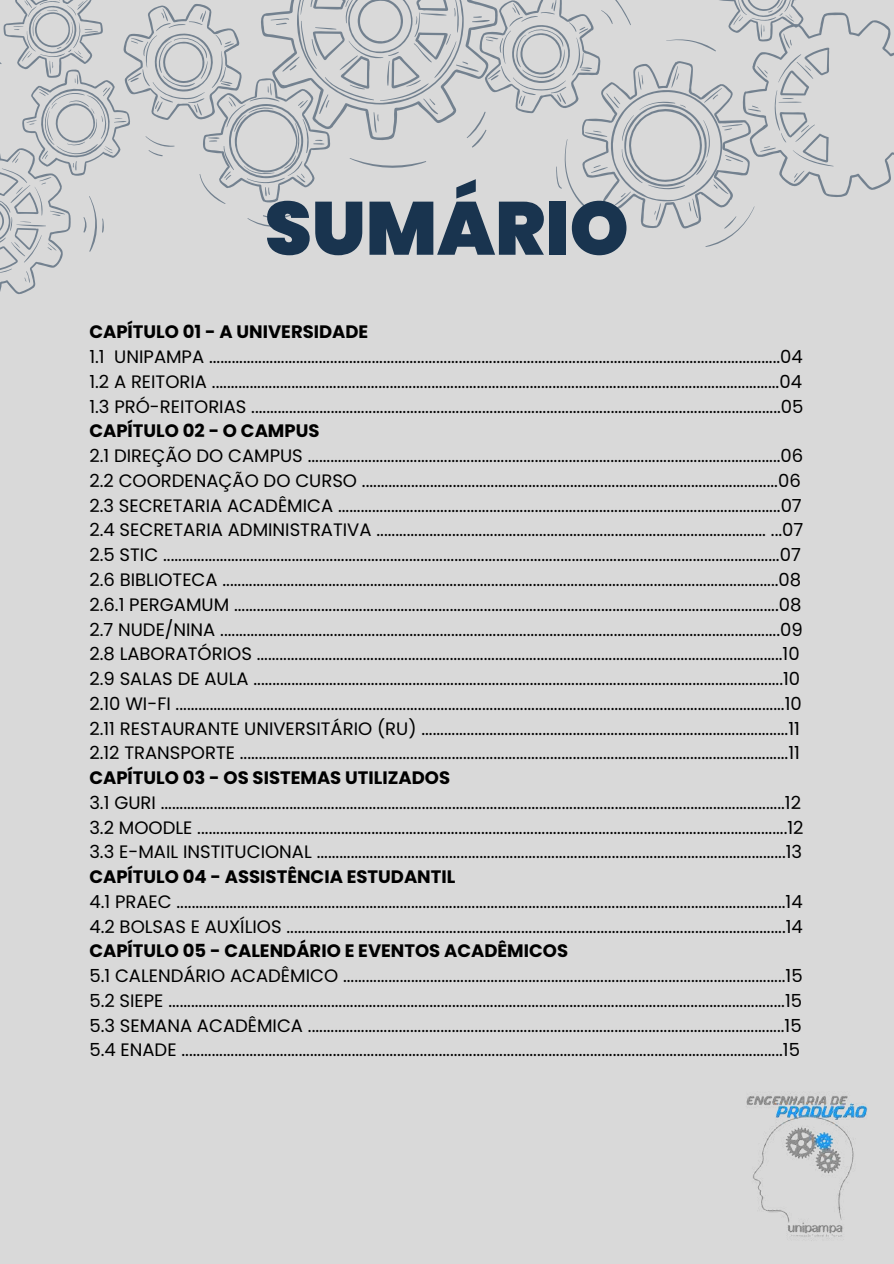
<style>
.page{position:relative;width:894px;height:1264px;background:#fff}
.page>*{position:absolute;margin:0;border:0;box-sizing:border-box;transform-origin:0 0}
.t1{font:900 75px "Poppins";color:#19344f}
.t2{font:18px/24.8px "Poppins";color:#000}
.t3{font:700 18px "Poppins";color:#000}
</style>
<div class="page">
<div style="left:0;top:0;width:893px;height:1263px;background:#d9d9d9"></div>
<svg style="left:0;top:0;width:893px;height:295px"></svg>
<img style="left:746px;top:1093px;width:122px;height:148px">
<h1 class="t1" style="left:265px;top:176px;width:365px">SUMÁRIO</h1>
<p class="t3" style="left:89px;top:319px;width:280px">CAPÍTULO 01 - A UNIVERSIDADE</p>
<p class="t2" style="left:89px;top:344px;width:715px;text-align:justify">1.1 UNIPAMPA .......................................................................................................................................................04<br>1.2 A REITORIA ......................................................................................................................................................04<br>1.3 PRÓ-REITORIAS ............................................................................................................................................05</p>
<p class="t3" style="left:89px;top:418px;width:231px">CAPÍTULO 02 - O CAMPUS</p>
<p class="t2" style="left:89px;top:443px;width:715px">2.1 DIREÇÃO DO CAMPUS .............................................................................................................................06<br>2.2 COORDENAÇÃO DO CURSO ..............................................................................................................06<br>2.3 SECRETARIA ACADÊMICA .....................................................................................................................07<br>2.4 SECRETARIA ADMINISTRATIVA ....................................................................................................... ...07<br>2.5 STIC ...................................................................................................................................................................07<br>2.6 BIBLIOTECA ...................................................................................................................................................08<br>2.6.1 PERGAMUM ................................................................................................................................................08<br>2.7 NUDE/NINA ....................................................................................................................................................09<br>2.8 LABORATÓRIOS ...........................................................................................................................................10<br>2.9 SALAS DE AULA ............................................................................................................................................10<br>2.10 WI-FI .................................................................................................................................................................10<br>2.11 RESTAURANTE UNIVERSITÁRIO (RU) .................................................................................................11<br>2.12 TRANSPORTE .................................................................................................................................................11</p>
<p class="t3" style="left:89px;top:765px;width:362px">CAPÍTULO 03 - OS SISTEMAS UTILIZADOS</p>
<p class="t2" style="left:89px;top:790px;width:715px">3.1 GURI .....................................................................................................................................................................12<br>3.2 MOODLE ............................................................................................................................................................12<br>3.3 E-MAIL INSTITUCIONAL ............................................................................................................................13</p>
<p class="t3" style="left:89px;top:864px;width:367px">CAPÍTULO 04 - ASSISTÊNCIA ESTUDANTIL</p>
<p class="t2" style="left:89px;top:889px;width:714px">4.1 PRAEC .................................................................................................................................................................14<br>4.2 BOLSAS E AUXÍLIOS ....................................................................................................................................14</p>
<p class="t3" style="left:89px;top:938px;width:480px">CAPÍTULO 05 - CALENDÁRIO E EVENTOS ACADÊMICOS</p>
<p class="t2" style="left:89px;top:963px;width:714px;text-align:justify">5.1 CALENDÁRIO ACADÊMICO .....................................................................................................................15<br>5.2 SIEPE ...................................................................................................................................................................15<br>5.3 SEMANA ACADÊMICA ..............................................................................................................................15<br>5.4 ENADE ...............................................................................................................................................................15</p>
</div>
